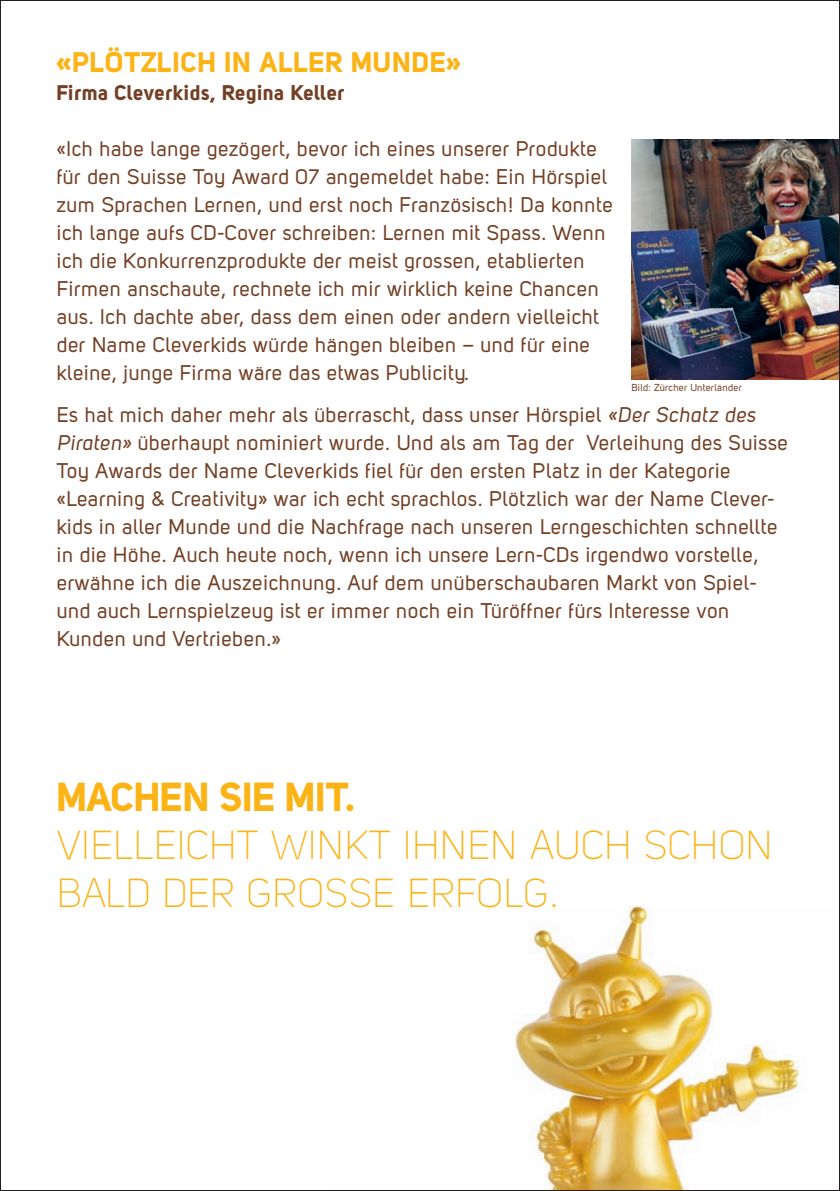
<style>
.page{position:relative;width:840px;height:1191px;background:#fff}
.page>*{position:absolute;margin:0;border:0;box-sizing:border-box;transform-origin:0 0}
.t1{font:40px/48px "Uni Sans Light";color:#fbb316}
.t2{font:28px "Uni Sans Bold";letter-spacing:.025em;color:#fbb316}
.t3{font:21px/28px "Uni Sans Regular";letter-spacing:.025em;color:#734025}
.t4{font:21px "Uni Sans Bold";letter-spacing:.025em;color:#734025}
.t5{font:10px "Uni Sans Regular";letter-spacing:.025em;color:#734025}
.s1{font-family:"Uni Sans Regular Italic"}
.s2{font-family:"Uni Sans Bold"}
</style>
<div class="page">
<img style="left:513px;top:906px;width:291px;height:283px">
<img style="left:631px;top:140px;width:206px;height:240px">
<p class="t2" style="left:57px;top:52px;width:406px">«PLÖTZLICH IN ALLER MUNDE»</p>
<p class="t4" style="left:57px;top:85px;width:289px">Firma Cleverkids, Regina Keller</p>
<p class="t3" style="left:57px;top:137px;width:557px">«Ich habe lange gezögert, bevor ich eines unserer Produkte für den Suisse Toy Award 07 angemeldet habe: Ein Hörspiel zum Sprachen Lernen, und erst noch Französisch! Da konnte ich lange aufs CD-Cover schreiben: Lernen mit Spass. Wenn ich die Konkurrenzprodukte der meist grossen, etablierten Firmen anschaute, rechnete ich mir wirklich keine Chancen aus. Ich dachte aber, dass dem einen oder andern vielleicht der Name Cleverkids würde hängen bleiben – und für eine kleine, junge Firma wäre das etwas Publicity.</p>
<p class="t3" style="left:57px;top:403px;width:732px">Es hat mich daher mehr als überrascht, dass unser Hörspiel <span class="s1">«Der Schatz des Piraten»</span> überhaupt nominiert wurde. Und als am Tag der Verleihung des Suisse Toy Awards der Name Cleverkids fiel für den ersten Platz in der Kategorie «Learning &amp; Creativity» war ich echt sprachlos. Plötzlich war der Name Clever&shy;kids in aller Munde und die Nachfrage nach unseren Lerngeschichten schnellte in die Höhe. Auch heute noch, wenn ich unsere Lern-CDs irgendwo vorstelle, erwähne ich die Auszeichnung. Auf dem unüberschaubaren Markt von Spiel&shy;und auch Lernspielzeug ist er immer noch ein Türöffner fürs Interesse von Kunden und Vertrieben.»</p>
<p class="t5" style="left:631px;top:384px;width:112px">Bild: Zürcher Unterländer</p>
<p class="t1" style="left:57px;top:776px;width:717px"><span class="s2">MACHEN SIE MIT.<br></span>VIELLEICHT WINKT IHNEN AUCH SCHON<br>BALD DER GROSSE ERFOLG.</p>
</div>
